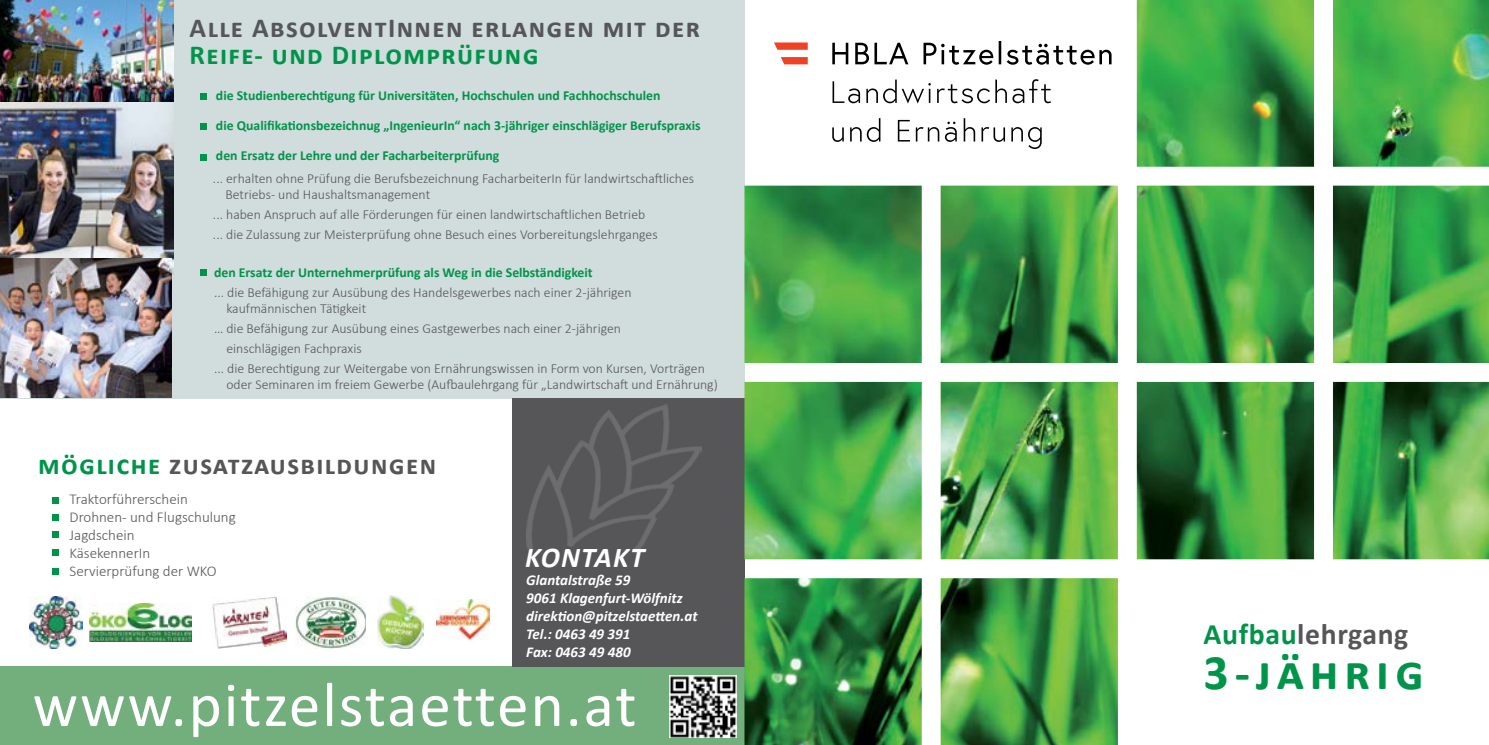
<style>
.page{position:relative;width:1489px;height:745px;background:#fff}
.page>*{position:absolute;margin:0;border:0;box-sizing:border-box;transform-origin:0 0}
.t1{font:63.38px "Calibri";letter-spacing:.03em;color:#fff}
.t2{font:700 49.88px "Calibri";letter-spacing:.12em;color:#00944a}
.t3{font:700 29.75px "Calibri";color:#565659}
.t4{font:italic 700 28.75px "Calibri";letter-spacing:.04em;color:#fff}
.t5{font:700 27.5px "Calibri";letter-spacing:.05em;color:#565659}
.t6{font:700 27.5px "Calibri";letter-spacing:.05em;color:#00944a}
.t7{font:italic 700 15px/18px "Calibri";color:#fff}
.t8{font:300 15px/18px "Calibri";color:#565659}
.t9{font:300 13.75px/16.2px "Calibri";color:#565659}
.t10{font:700 13.75px/30px "Calibri";color:#00944a}
.s1{color:#00944a}
</style>
<div class="page">
<div style="left:0;top:0;width:744px;height:398px;background:#d1dcdc"></div>
<div style="left:0;top:666px;width:744px;height:78px;background:#73ae7d"></div>
<svg style="left:200px;top:123px;width:6px;height:6px"></svg>
<svg style="left:200px;top:93px;width:6px;height:6px"></svg>
<svg style="left:200px;top:154px;width:6px;height:6px"></svg>
<svg style="left:200px;top:269px;width:6px;height:6px"></svg>
<svg style="left:52px;top:497px;width:6px;height:5px"></svg>
<svg style="left:52px;top:514px;width:6px;height:6px"></svg>
<svg style="left:52px;top:531px;width:6px;height:6px"></svg>
<svg style="left:52px;top:549px;width:6px;height:6px"></svg>
<svg style="left:52px;top:568px;width:6px;height:6px"></svg>
<img style="left:30px;top:596px;width:52px;height:51px">
<img style="left:295px;top:596px;width:71px;height:51px">
<img style="left:378px;top:595px;width:45px;height:52px">
<img style="left:213px;top:596px;width:73px;height:51px">
<img style="left:436px;top:599px;width:53px;height:42px">
<img style="left:90px;top:603px;width:102px;height:37px">
<div style="left:512px;top:398px;width:232px;height:268px;background:#565659"></div>
<img style="left:526px;top:404px;width:175px;height:144px">
<img style="left:669px;top:675px;width:67px;height:62px">
<img style="left:744px;top:0;width:744px;height:744px">
<img style="left:0;top:0;width:173px;height:274px">
<img style="left:0;top:258px;width:172px;height:139px">
<h3 class="t5" style="left:190px;top:8px;width:512px">Alle AbsolventInnen erlangen mit der</h3>
<h3 class="t6" style="left:190px;top:36px;width:350px">Reife- und Diplomprüfung</h3>
<p class="t10" style="left:216px;top:80px;width:486px">die Studienberechtigung für Universitäten, Hochschulen und Fachhochschulen<br>die Qualifikationsbezeichnug „IngenieurIn“ nach 3-jähriger einschlägiger Berufspraxis den Ersatz der Lehre und der Facharbeiterprüfung</p>
<p class="t9" style="left:225px;top:170px;width:470px;text-indent:-12px">... erhalten ohne Prüfung die Berufsbezeichnung FacharbeiterIn für landwirtschaftliches<br>Betriebs- und Haushaltsmanagement</p>
<p class="t9" style="left:213px;top:204px;width:446px;line-height:20px">... haben Anspruch auf alle Förderungen für einen landwirtschaftlichen Betrieb ... die Zulassung zur Meisterprüfung ohne Besuch eines Vorbereitungslehrganges</p>
<p class="t10" style="left:214px;top:256px;width:380px">den Ersatz der Unternehmerprüfung als Weg in die Selbständigkeit</p>
<p class="t9" style="left:226px;top:283px;width:406px;text-indent:-12px">... die Befähigung zur Ausübung des Handelsgewerbes nach einer 2-jährigen kaufmännischen Tätigkeit</p>
<p class="t9" style="left:214px;top:320px;width:408px">… die Befähigung zur Ausübung eines Gastgewerbes nach einer 2-jährigen</p>
<p class="t9" style="left:226px;top:340px;width:137px">einschlägigen Fachpraxis</p>
<p class="t9" style="left:214px;top:360px;width:492px">... die Berechtigung zur Weitergabe von Ernährungswissen in Form von Kursen, Vorträgen</p>
<p class="t9" style="left:226px;top:376px;width:493px">oder Seminaren im freiem Gewerbe (Aufbaulehrgang für „Landwirtschaft und Ernährung)</p>
<h3 class="t5" style="left:38px;top:445px;width:399px"><span class="s1">mögliche</span> zusatzausbildungen</h3>
<p class="t8" style="left:70px;top:489px;width:168px">Traktorführerschein<br>Drohnen- und Flugschulung<br>Jagdschein<br>KäsekennerIn<br>Servierprüfung der WKO</p>
<h3 class="t4" style="left:525px;top:536px;width:121px">KONTAKT</h3>
<p class="t7" style="left:526px;top:570px;width:173px">Glantalstraße 59<br>9061 Klagenfurt-Wölfnitz direktion@pitzelstaetten.at<br>Tel.: 0463 49 391<br>Fax: 0463 49 480</p>
<h1 class="t1" style="left:33px;top:660px;width:605px">www.pitzelstaetten.at</h1>
<h3 class="t3" style="left:1203px;top:613px;width:206px"><span class="s1">Aufbau</span>lehrgang</h3>
<h2 class="t2" style="left:1203px;top:636px;width:222px">3-jährig</h2>
</div>
